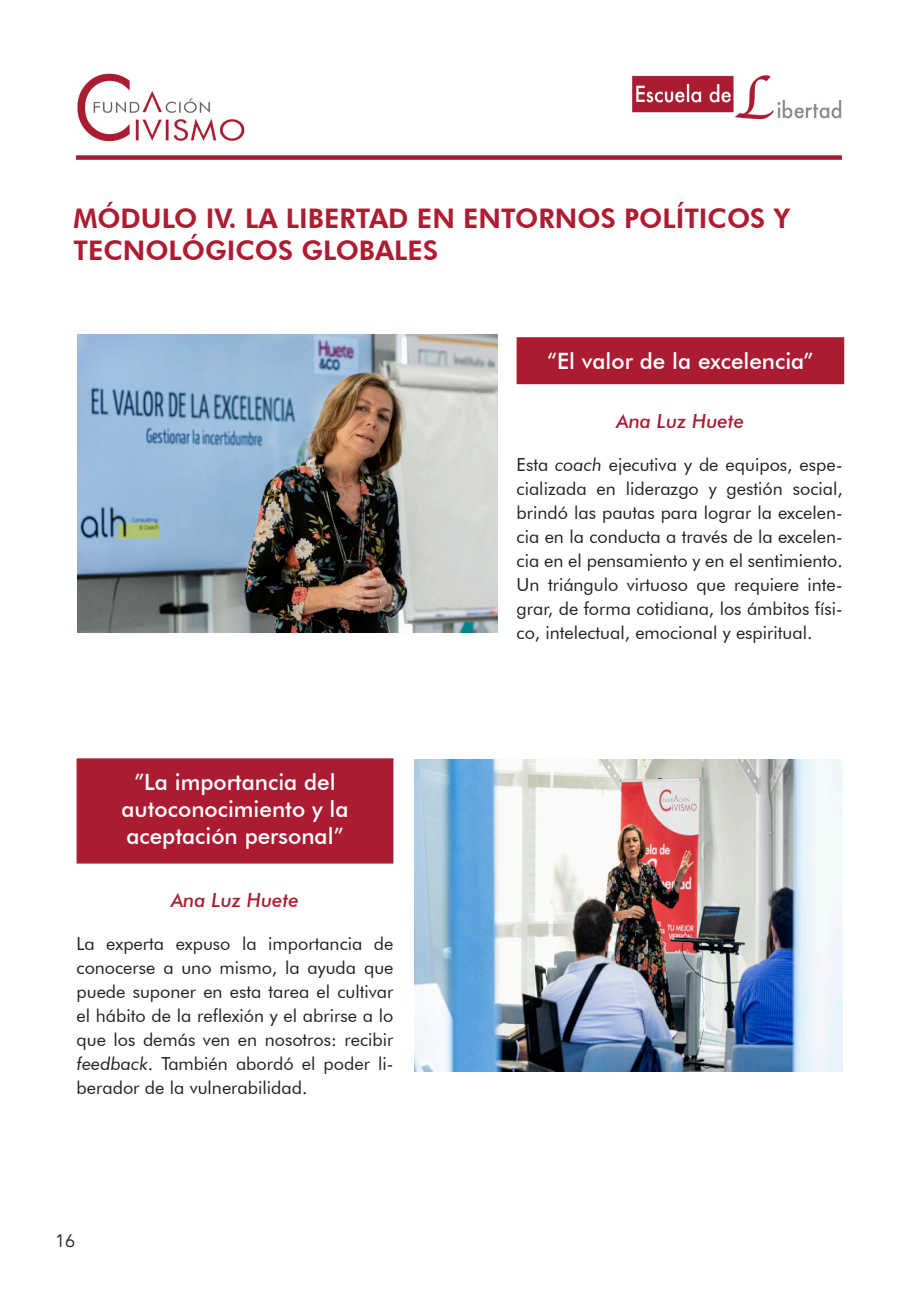
<style>
.page{position:relative;width:919px;height:1289px;background:#fff}
.page>*{position:absolute;margin:0;border:0;box-sizing:border-box;transform-origin:0 0}
.t1{font:800 27px/32.4px "Futura BT";color:#ae1c31}
.t2{font:500 22.5px "Futura BT";color:#fff}
.t3{font:italic 500 19.5px "Futura BT";color:#ab1b31}
.t4{font:18px/24px "Futura BT";color:#231f20;text-align:justify}
.t5{font:18px "Avenir LT Std";color:#231f20}
.s1{font-style:italic}
</style>
<div class="page">
<img style="left:77px;top:73px;width:168px;height:69px">
<img style="left:632px;top:75px;width:210px;height:85px">
<img style="left:78px;top:334px;width:419px;height:298px">
<img style="left:414px;top:759px;width:428px;height:312px">
<div style="left:517px;top:338px;width:326px;height:45px;background:#ab1b31"></div>
<div style="left:516px;top:337px;width:328px;height:47px;border:2px solid #ab1b31"></div>
<div style="left:77px;top:759px;width:315px;height:103px;background:#ab1b31"></div>
<div style="left:77px;top:758px;width:316px;height:105px;border:2px solid #ab1b31"></div>
<div style="left:76px;top:155px;width:765px;height:5px;background:#a81a34"></div>
<p class="t1" style="left:73px;top:201px;width:718px">MÓDULO IV. LA LIBERTAD EN ENTORNOS POLÍTICOS Y<br>TECNOLÓGICOS GLOBALES</p>
<p class="t2" style="left:547px;top:347px;width:268px">“El valor de la excelencia”</p>
<p class="t3" style="left:616px;top:409px;width:129px">Ana Luz Huete</p>
<p class="t2" style="left:134px;top:768px;width:203px">”La importancia del</p>
<p class="t2" style="left:121px;top:795px;width:228px">autoconocimiento y la</p>
<p class="t2" style="left:126px;top:822px;width:219px">aceptación personal”</p>
<p class="t3" style="left:171px;top:888px;width:129px">Ana Luz Huete</p>
<p class="t4" style="left:77px;top:931px;width:318px">La experta expuso la importancia de conocerse a uno mismo, la ayuda que puede suponer en esta tarea el cultivar el hábito de la reflexión y el abrirse a lo que los demás ven en nosotros: recibir <span class="s1">feedback</span>. También abordó el poder li&shy;berador de la vulnerabilidad.</p>
<p class="t5" style="left:55px;top:1230px;width:22px">16</p>
<p class="t4" style="left:516px;top:452px;width:327px">Esta <span class="s1">coach</span> ejecutiva y de equipos, espe&shy;cializada en liderazgo y gestión social, brindó las pautas para lograr la excelen&shy;cia en la conducta a través de la excelen&shy;cia en el pensamiento y en el sentimiento.<br>Un triángulo virtuoso que requiere inte&shy;grar, de forma cotidiana, los ámbitos físi&shy;co, intelectual, emocional y espiritual.</p>
</div>
